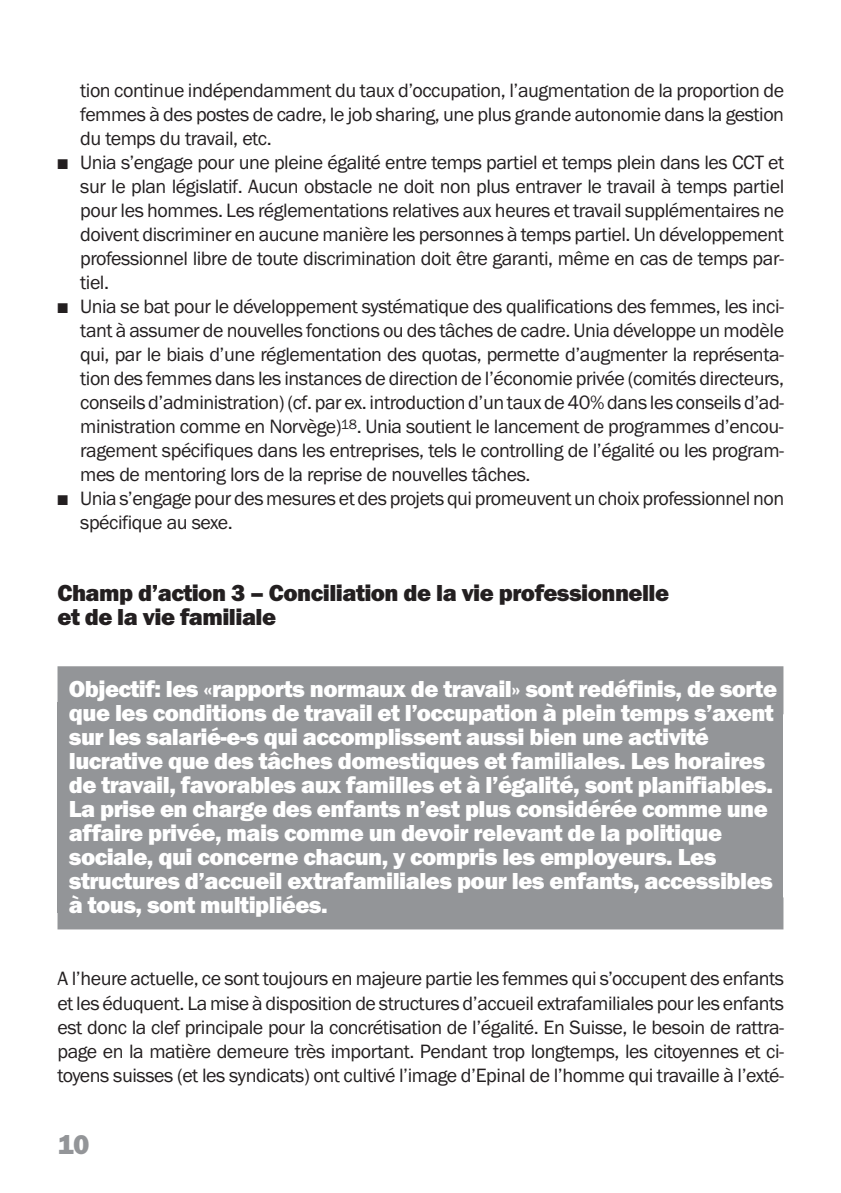
<style>
.page{position:relative;width:841px;height:1193px;background:#fff}
.page>*{position:absolute;margin:0;border:0;box-sizing:border-box;transform-origin:0 0}
.t1{font:28px "Franklin Got URWT Hea";color:#939598}
.t2{font:24px/24px "Franklin Got URWT Hea";letter-spacing:-.025em;color:#fff}
.t3{font:24px/24px "Franklin Got URWT Hea";letter-spacing:-.025em;color:#231f20}
.t4{font:20px/24px "Franklin Got URWT Boo";letter-spacing:-.025em;color:#231f20;text-align:justify}
</style>
<div class="page">
<div style="left:57px;top:666px;width:727px;height:264px;background:#939598"></div>
<p class="t4" style="left:80px;top:78px;width:705px">tion continue indépendamment du taux d’occupation, l’augmentation de la proportion de femmes à des postes de cadre, le job sharing, une plus grande autonomie dans la gestion du temps du travail, etc.</p>
<p class="t4" style="left:80px;top:150px;width:705px;text-indent:-23px">■ Unia s’engage pour une pleine égalité entre temps partiel et temps plein dans les CCT et sur le plan législatif. Aucun obstacle ne doit non plus entraver le travail à temps partiel pour les hommes. Les réglementations relatives aux heures et travail supplémentaires ne doivent discriminer en aucune manière les personnes à temps partiel. Un développement professionnel libre de toute discrimination doit être garanti, même en cas de temps par&shy;tiel.</p>
<p class="t4" style="left:80px;top:294px;width:705px;text-indent:-23px">■ Unia se bat pour le développement systématique des qualifications des femmes, les inci&shy;tant à assumer de nouvelles fonctions ou des tâches de cadre. Unia développe un modèle qui, par le biais d’une réglementation des quotas, permette d’augmenter la représenta&shy;tion des femmes dans les instances de direction de l’économie privée (comités directeurs, conseils d’administration) (cf. par ex. introduction d’un taux de 40% dans les conseils d’ad&shy;ministration comme en Norvège)<sup>18</sup>. Unia soutient le lancement de programmes d’encou&shy;ragement spécifiques dans les entreprises, tels le controlling de l’égalité ou les program&shy;mes de mentoring lors de la reprise de nouvelles tâches.</p>
<p class="t4" style="left:80px;top:486px;width:705px;text-indent:-23px">■ Unia s’engage pour des mesures et des projets qui promeuvent un choix professionnel non spécifique au sexe.</p>
<p class="t3" style="left:57px;top:581px;width:613px">Champ d’action 3 – Conciliation de la vie professionnelle et de la vie familiale</p>
<p class="t2" style="left:69px;top:677px;width:709px">Objectif: les «rapports normaux de travail» sont redéfinis, de sorte que les conditions de travail et l’occupation à plein temps s’axent sur les salarié-e-s qui accomplissent aussi bien une activité lucrative que des tâches domestiques et familiales. Les horaires de travail, favorables aux familles et à l’égalité, sont planifiables.<br>La prise en charge des enfants n’est plus considérée comme une affaire privée, mais comme un devoir relevant de la politique sociale, qui concerne chacun, y compris les employeurs. Les structures d’accueil extrafamiliales pour les enfants, accessibles à tous, sont multipliées.</p>
<p class="t4" style="left:57px;top:966px;width:728px">A l’heure actuelle, ce sont toujours en majeure partie les femmes qui s’occupent des enfants et les éduquent. La mise à disposition de structures d’accueil extrafamiliales pour les enfants est donc la clef principale pour la concrétisation de l’égalité. En Suisse, le besoin de rattra&shy;page en la matière demeure très important. Pendant trop longtemps, les citoyennes et ci&shy;toyens suisses (et les syndicats) ont cultivé l’image d’Epinal de l’homme qui travaille à l’exté-</p>
<h1 class="t1" style="left:57px;top:1127px;width:34px">10</h1>
</div>
